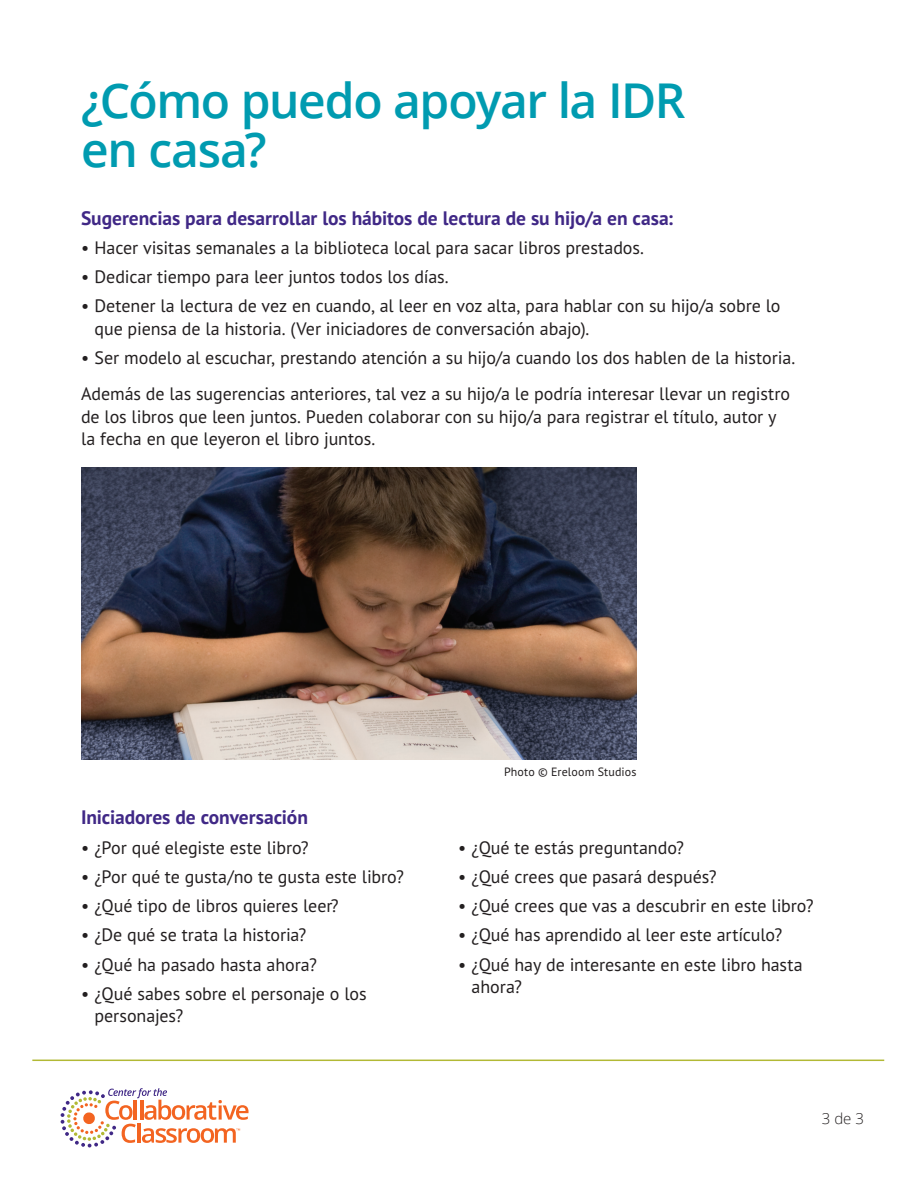
<style>
.page{position:relative;width:918px;height:1188px;background:#fff}
.page>*{position:absolute;margin:0;border:0;box-sizing:border-box;transform-origin:0 0}
.t1{font:600 48px/49.5px "Open Sans";letter-spacing:-.03em;color:#009bb0}
.t2{font:700 19.5px "PT Sans Pro";letter-spacing:-.005em;color:#402886}
.t3{font:18px/22.5px "PT Sans Pro";letter-spacing:-.005em;color:#231f20}
.t4{font:300 15px "Open Sans";color:#231f20}
.t5{font:12px "PT Sans Pro";letter-spacing:.015em;color:#231f20}
</style>
<div class="page">
<svg style="left:61px;top:1088px;width:188px;height:60px"></svg>
<hr style="left:32px;top:1060px;width:852px;height:1px;background:#b2b935">
<img style="left:81px;top:468px;width:555px;height:291px">
<h1 class="t1" style="left:81px;top:74px;width:606px">¿Cómo puedo apoyar la IDR en casa?</h1>
<p class="t2" style="left:81px;top:205px;width:594px">Sugerencias para desarrollar los hábitos de lectura de su hijo/a en casa:</p>
<p class="t3" style="left:81px;top:236px;width:565px">• Hacer visitas semanales a la biblioteca local para sacar libros prestados.</p>
<p class="t3" style="left:81px;top:265px;width:369px">• Dedicar tiempo para leer juntos todos los días.</p>
<p class="t3" style="left:94px;top:294px;width:688px;text-indent:-14px">• Detener la lectura de vez en cuando, al leer en voz alta, para hablar con su hijo/a sobre lo que piensa de la historia. (Ver iniciadores de conversación abajo).</p>
<p class="t3" style="left:81px;top:339px;width:716px;line-height:36px">• Ser modelo al escuchar, prestando atención a su hijo/a cuando los dos hablen de la historia.<br>Además de las sugerencias anteriores, tal vez a su hijo/a le podría interesar llevar un registro</p>
<p class="t3" style="left:81px;top:404px;width:697px">de los libros que leen juntos. Pueden colaborar con su hijo/a para registrar el título, autor y la fecha en que leyeron el libro juntos.</p>
<p class="t2" style="left:81px;top:805px;width:228px">Iniciadores de conversación</p>
<p class="t3" style="left:81px;top:836px;width:229px">• ¿Por qué elegiste este libro?</p>
<p class="t3" style="left:81px;top:865px;width:324px">• ¿Por qué te gusta/no te gusta este libro?</p>
<p class="t3" style="left:81px;top:894px;width:259px">• ¿Qué tipo de libros quieres leer?</p>
<p class="t3" style="left:81px;top:923px;width:227px">• ¿De qué se trata la historia?</p>
<p class="t3" style="left:81px;top:953px;width:237px">• ¿Qué ha pasado hasta ahora?</p>
<p class="t3" style="left:94px;top:982px;width:274px;text-indent:-14px">• ¿Qué sabes sobre el personaje o los personajes?</p>
<p class="t5" style="left:504px;top:764px;width:134px">Photo © Ereloom Studios</p>
<p class="t3" style="left:458px;top:836px;width:227px">• ¿Qué te estás preguntando?</p>
<p class="t3" style="left:458px;top:865px;width:260px">• ¿Qué crees que pasará después?</p>
<p class="t3" style="left:458px;top:894px;width:357px">• ¿Qué crees que vas a descubrir en este libro?</p>
<p class="t3" style="left:458px;top:923px;width:326px">• ¿Qué has aprendido al leer este artículo?</p>
<p class="t3" style="left:472px;top:953px;width:333px;text-indent:-14px">• ¿Qué hay de interesante en este libro hasta ahora?</p>
<p class="t4" style="left:822px;top:1108px;width:44px">3 de 3</p>
</div>
